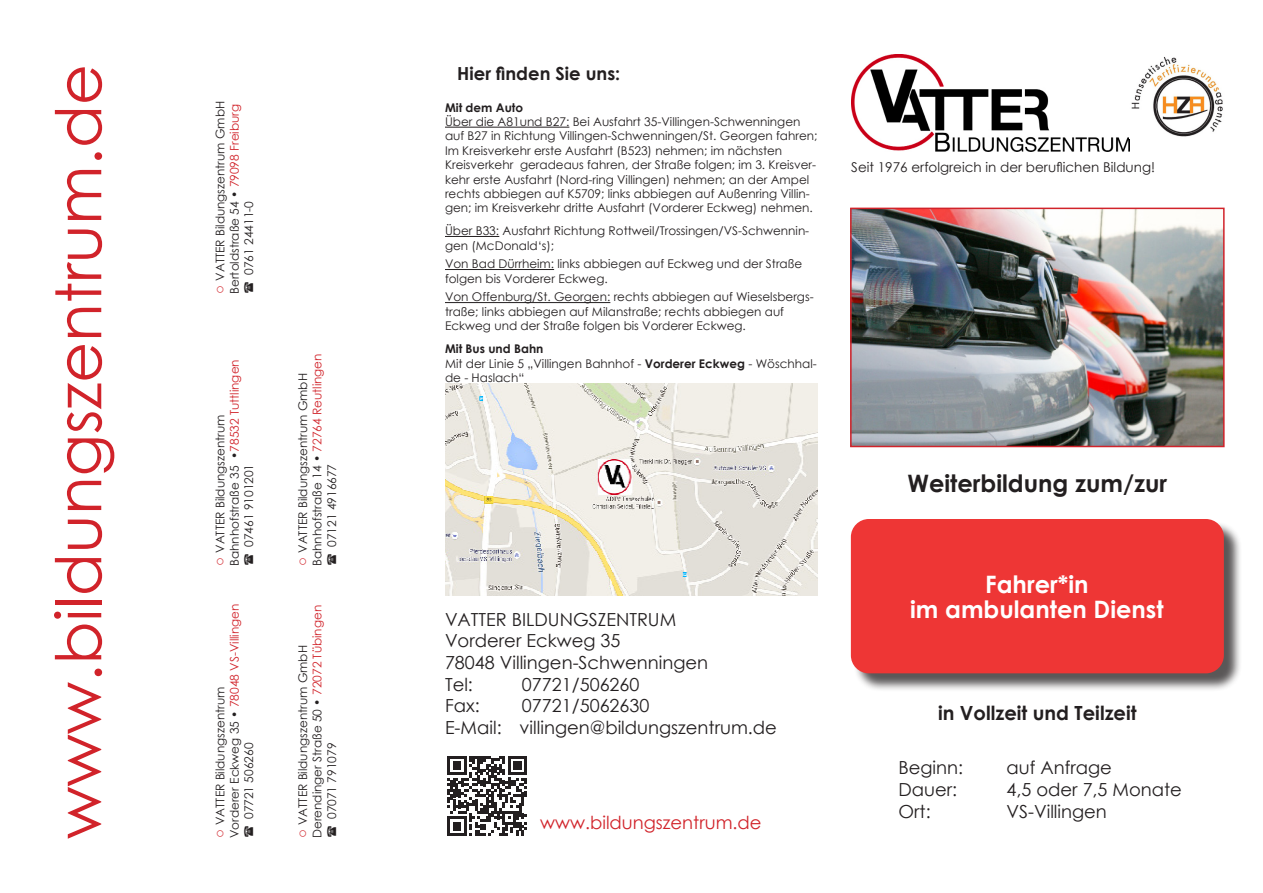
<style>
.page{position:relative;width:1263px;height:893px;background:#fff}
.page>*{position:absolute;margin:0;border:0;box-sizing:border-box;transform-origin:0 0}
.t1{font:63px "Century Gothic";color:#d1232a}
.t2{font:700 24px "Century Gothic";color:#fff}
.t3{font:700 24px "Century Gothic";color:#231f20}
.t4{font:700 19.5px "Century Gothic";color:#231f20}
.t5{font:18px "Century Gothic";color:#231f20}
.t6{font:18px "Century Gothic";color:#d1232a}
.t7{font:700 18px "Century Gothic";color:#231f20}
.t8{font:13.5px "Century Gothic";color:#231f20}
.t9{font:12px/14.4px "Century Gothic";color:#231f20}
.t10{font:700 12px "Century Gothic";color:#231f20}
.s1{font-size:15px;color:#d1232a}
.s2{color:#d1232a}
.s3{font-weight:700}
</style>
<div class="page">
<img style="left:853px;top:211px;width:368px;height:233px">
<div style="left:850px;top:208px;width:374px;height:239px;border:2px solid #d1232a"></div>
<div style="left:853px;top:521px;width:389px;height:171px;background:#231f20;opacity:.75"></div>
<div style="left:851px;top:519px;width:373px;height:154px;background:#ee3635;border-radius:18px"></div>
<img style="left:851px;top:55px;width:278px;height:96px">
<img style="left:1131px;top:56px;width:92px;height:81px">
<svg style="left:447px;top:756px;width:80px;height:80px"></svg>
<hr style="left:445px;top:127px;width:124px;height:1px;background:#231f20">
<hr style="left:445px;top:236px;width:54px;height:1px;background:#231f20">
<hr style="left:445px;top:269px;width:109px;height:1px;background:#231f20">
<hr style="left:445px;top:302px;width:165px;height:1px;background:#231f20">
<img style="left:445px;top:383px;width:373px;height:213px">
<p class="t1" style="left:34px;top:839px;width:776px;rotate:-90deg">www.bildungszentrum.de</p>
<p class="t9" style="left:213px;top:294px;width:194px;rotate:-90deg"><span class="s1">○</span> VATTER Bildungszentrum GmbH</p>
<p class="t9" style="left:227px;top:294px;width:191px;rotate:-90deg">Bertoldstraße 54 • <span class="s2">79098 Freiburg</span></p>
<p class="t9" style="left:241px;top:275px;width:75px;rotate:-90deg">0761 24411-0</p>
<p class="t9" style="left:227px;top:566px;width:208px;rotate:-90deg">Bahnhofstraße 35 •<span class="s2">78532 Tuttlingen</span></p>
<p class="t9" style="left:213px;top:566px;width:153px;rotate:-90deg"><span class="s1">○</span> VATTER Bildungszentrum</p>
<p class="t9" style="left:241px;top:547px;width:85px;rotate:-90deg">07461 9101201</p>
<p class="t9" style="left:227px;top:819px;width:217px;text-indent:-19px;rotate:-90deg">Vorderer Eckweg 35 • <span class="s2">78048 VS-Villingen<br></span>07721 506260</p>
<p class="t9" style="left:213px;top:838px;width:153px;rotate:-90deg"><span class="s1">○</span> VATTER Bildungszentrum</p>
<p class="t9" style="left:310px;top:566px;width:214px;rotate:-90deg">Bahnhofstraße 14 • <span class="s2">72764 Reutlingen</span></p>
<p class="t9" style="left:295px;top:566px;width:194px;rotate:-90deg"><span class="s1">○</span> VATTER Bildungszentrum GmbH</p>
<p class="t9" style="left:324px;top:547px;width:85px;rotate:-90deg">07121 4916677</p>
<p class="t9" style="left:310px;top:838px;width:235px;rotate:-90deg">Derendinger Straße 50 • <span class="s2">72072 Tübingen</span></p>
<p class="t9" style="left:295px;top:838px;width:194px;rotate:-90deg"><span class="s1">○</span> VATTER Bildungszentrum GmbH</p>
<p class="t9" style="left:324px;top:819px;width:78px;rotate:-90deg">07071 791079</p>
<p class="t7" style="left:457px;top:60px;width:165px">Hier finden Sie uns:</p>
<p class="t10" style="left:445px;top:98px;width:80px">Mit dem Auto</p>
<p class="t9" style="left:445px;top:114px;width:374px">Über die A81und B27: Bei Ausfahrt 35-Villingen-Schwenningen auf B27 in Richtung Villingen-Schwenningen/St. Georgen fahren; Im Kreisverkehr erste Ausfahrt (B523) nehmen; im nächsten Kreisverkehr geradeaus fahren, der Straße folgen; im 3. Kreisver&shy;kehr erste Ausfahrt (Nord-ring Villingen) nehmen; an der Ampel rechts abbiegen auf K5709; links abbiegen auf Außenring Villin&shy;gen; im Kreisverkehr dritte Ausfahrt (Vorderer Eckweg) nehmen.</p>
<p class="t9" style="left:445px;top:224px;width:366px">Über B33: Ausfahrt Richtung Rottweil/Trossingen/VS-Schwennin&shy;gen (McDonald‘s);</p>
<p class="t9" style="left:445px;top:257px;width:359px">Von Bad Dürrheim: links abbiegen auf Eckweg und der Straße folgen bis Vorderer Eckweg.</p>
<p class="t9" style="left:445px;top:290px;width:370px">Von Offenburg/St. Georgen: rechts abbiegen auf Wieselsbergs&shy;traße; links abbiegen auf Milanstraße; rechts abbiegen auf<br>Eckweg und der Straße folgen bis Vorderer Eckweg.</p>
<p class="t10" style="left:445px;top:340px;width:100px">Mit Bus und Bahn</p>
<p class="t9" style="left:445px;top:356px;width:373px">Mit der Linie 5 „Villingen Bahnhof - <span class="s3">Vorderer Eckweg</span> - Wöschhal&shy;de - Haslach“</p>
<p class="t8" style="left:851px;top:158px;width:305px">Seit 1976 erfolgreich in der beruflichen Bildung!</p>
<p class="t5" style="left:445px;top:607px;width:233px">VATTER BILDUNGSZENTRUM</p>
<p class="t5" style="left:445px;top:628px;width:177px">Vorderer Eckweg 35</p>
<p class="t5" style="left:445px;top:650px;width:265px">78048 Villingen-Schwenningen</p>
<p class="t5" style="left:445px;top:671px;width:29px">Tel:</p>
<p class="t5" style="left:522px;top:671px;width:119px">07721/506260</p>
<p class="t5" style="left:445px;top:693px;width:36px">Fax:</p>
<p class="t5" style="left:522px;top:693px;width:129px">07721/5062630</p>
<p class="t5" style="left:445px;top:715px;width:333px">E-Mail: villingen@bildungszentrum.de</p>
<p class="t6" style="left:540px;top:810px;width:223px">www.bildungszentrum.de</p>
<p class="t3" style="left:907px;top:465px;width:261px">Weiterbildung zum/zur</p>
<p class="t2" style="left:985px;top:566px;width:105px">Fahrer*in</p>
<p class="t2" style="left:910px;top:591px;width:255px">im ambulanten Dienst</p>
<p class="t4" style="left:938px;top:698px;width:200px">in Vollzeit und Teilzeit</p>
<p class="t5" style="left:898px;top:755px;width:66px">Beginn:</p>
<p class="t5" style="left:1006px;top:755px;width:107px">auf Anfrage</p>
<p class="t5" style="left:898px;top:777px;width:60px">Dauer:</p>
<p class="t5" style="left:1006px;top:777px;width:177px">4,5 oder 7,5 Monate</p>
<p class="t5" style="left:898px;top:798px;width:34px">Ort:</p>
<p class="t5" style="left:1006px;top:798px;width:102px">VS-Villingen</p>
</div>
